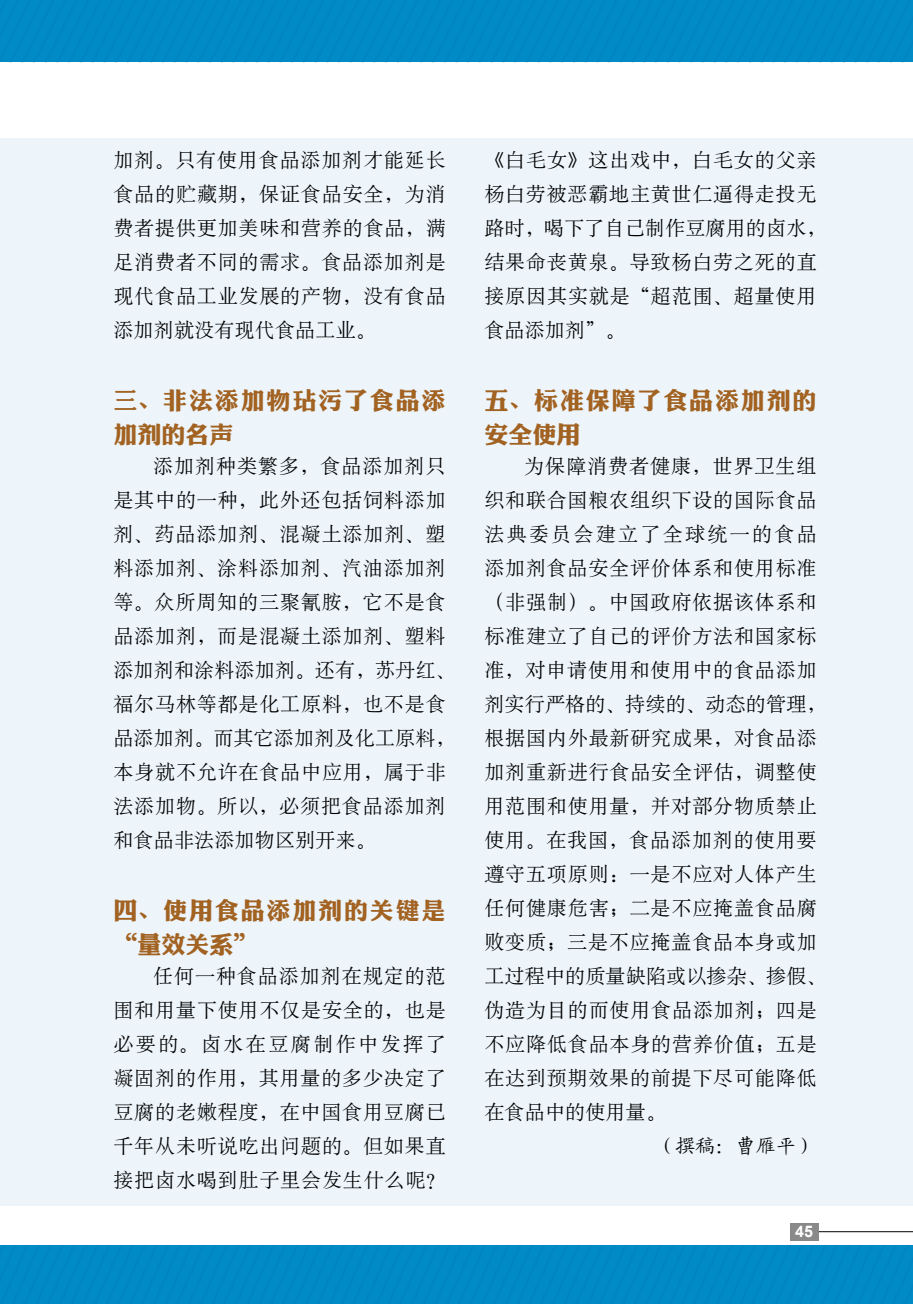
<style>
.page{position:relative;width:913px;height:1304px;background:#fff}
.page>*{position:absolute;margin:0;border:0;box-sizing:border-box;transform-origin:0 0}
.t1{font:24px/34px "DFP Li Jin Hei W8";letter-spacing:.075em;color:#a26221}
.t2{font:20px/34px "H Ya 6 gj";letter-spacing:.045em;color:#000}
.t3{font:20px "Kai Ti GB2312";color:#000}
.t4{font:700 16px "Arial";color:#fff}
</style>
<div class="page">
<hr style="left:818px;top:1231px;width:95px;height:1px;background:#000">
<div style="left:790px;top:1223px;width:28px;height:17px;background:#898989"></div>
<div style="left:0;top:0;width:913px;height:63px;background:#008bc6"></div>
<div style="left:0;top:1244px;width:913px;height:60px;background:#008bc6"></div>
<div style="left:0;top:138px;width:913px;height:1068px;background:#edf5fb"></div>
<p class="t2" style="left:113px;top:143px;width:334px;text-align:justify">加剂。只有使用食品添加剂才能延长食品的贮藏期，保证食品安全，为消费者提供更加美味和营养的食品，满足消费者不同的需求。食品添加剂是现代食品工业发展的产物，没有食品添加剂就没有现代食品工业。</p>
<p class="t1" style="left:113px;top:383px;width:334px">三、非法添加物玷污了食品添加剂的名声</p>
<p class="t2" style="left:113px;top:449px;width:344px;text-indent:40px">添加剂种类繁多，食品添加剂只是其中的一种，此外还包括饲料添加剂、药品添加剂、混凝土添加剂、塑料添加剂、涂料添加剂、汽油添加剂等。众所周知的三聚氰胺，它不是食品添加剂，而是混凝土添加剂、塑料添加剂和涂料添加剂。还有，苏丹红、福尔马林等都是化工原料，也不是食品添加剂。而其它添加剂及化工原料，本身就不允许在食品中应用，属于非法添加物。所以，必须把食品添加剂和食品非法添加物区别开来。</p>
<p class="t1" style="left:113px;top:893px;width:334px">四、使用食品添加剂的关键是“量效关系”</p>
<p class="t2" style="left:113px;top:959px;width:334px;text-align:justify;text-indent:40px">任何一种食品添加剂在规定的范围和用量下使用不仅是安全的，也是必要的。卤水在豆腐制作中发挥了凝固剂的作用，其用量的多少决定了豆腐的老嫩程度，在中国食用豆腐已千年从未听说吃出问题的。但如果直接把卤水喝到肚子里会发生什么呢？</p>
<p class="t2" style="left:484px;top:143px;width:344px">《白毛女》这出戏中，白毛女的父亲杨白劳被恶霸地主黄世仁逼得走投无路时，喝下了自己制作豆腐用的卤水，结果命丧黄泉。导致杨白劳之死的直接原因其实就是“超范围、超量使用食品添加剂”。</p>
<p class="t1" style="left:484px;top:383px;width:334px">五、标准保障了食品添加剂的安全使用</p>
<p class="t2" style="left:484px;top:449px;width:344px;text-indent:40px">为保障消费者健康，世界卫生组织和联合国粮农组织下设的国际食品法典委员会建立了全球统一的食品添加剂食品安全评价体系和使用标准（非强制）。中国政府依据该体系和标准建立了自己的评价方法和国家标准，对申请使用和使用中的食品添加剂实行严格的、持续的、动态的管理，根据国内外最新研究成果，对食品添加剂重新进行食品安全评估，调整使用范围和使用量，并对部分物质禁止使用。在我国，食品添加剂的使用要遵守五项原则：一是不应对人体产生任何健康危害；二是不应掩盖食品腐败变质；三是不应掩盖食品本身或加工过程中的质量缺陷或以掺杂、掺假、伪造为目的而使用食品添加剂；四是不应降低食品本身的营养价值；五是在达到预期效果的前提下尽可能降低在食品中的使用量。</p>
<p class="t3" style="left:655px;top:1136px;width:163px">（撰稿：曹雁平）</p>
<p class="t4" style="left:795px;top:1221px;width:19px">45</p>
</div>
